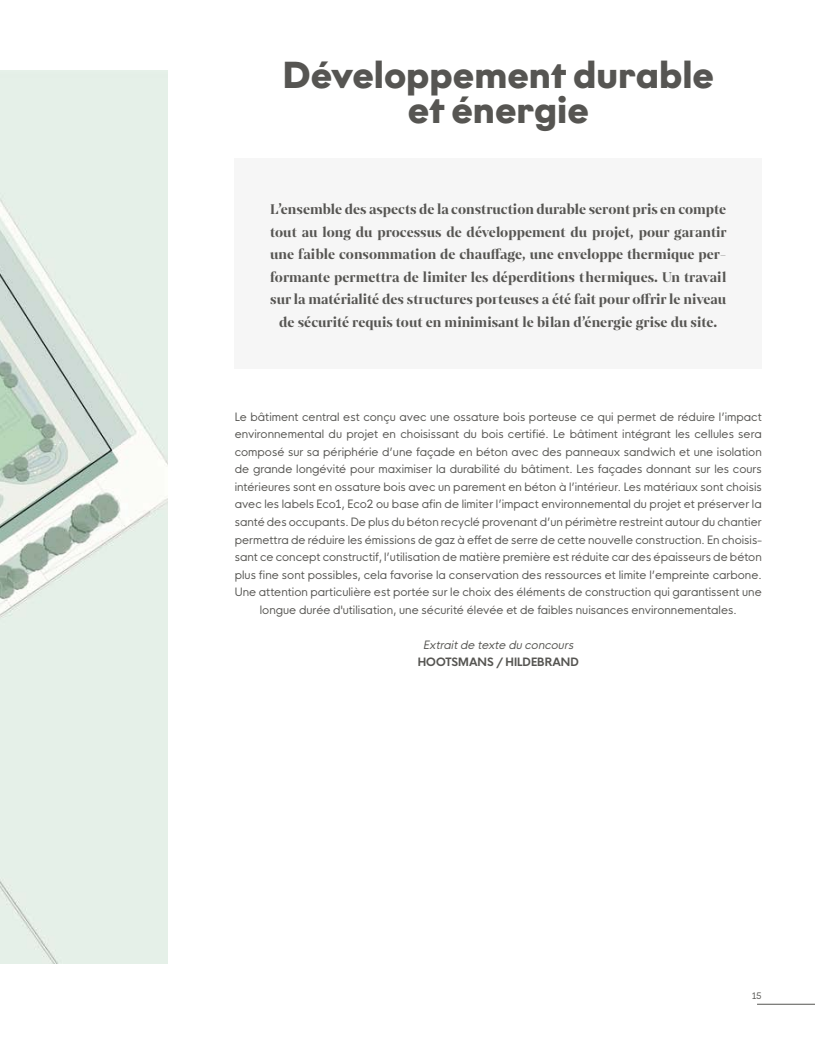
<style>
.page{position:relative;width:815px;height:1053px;background:#fff}
.page>*{position:absolute;margin:0;border:0;box-sizing:border-box;transform-origin:0 0}
.t1{font:700 37.5px/35px "Graphit";color:#565552;text-align:center}
.t2{font:700 15px/22.5px "Mixta Pro";color:#565552;text-align:center}
.t3{font:11.25px/17.5px "HK Nova";color:#565552;text-align:center}
.t4{font:italic 11.25px "HK Nova";color:#565552}
.t5{font:700 11.25px "HK Nova";color:#565552}
.t6{font:8.75px "HK Nova";color:#565552}
</style>
<div class="page">
<hr style="left:757px;top:1003px;width:58px;height:1px;background:#565552">
<img style="left:0;top:71px;width:168px;height:892px">
<div style="left:235px;top:158px;width:527px;height:210px;background:#f6f6f6"></div>
<h1 class="t1" style="left:283px;top:56px;width:433px">Développement durable et énergie</h1>
<p class="t2" style="left:270px;top:198px;width:458px">L’ensemble des aspects de la construction durable seront pris en compte tout au long du processus de développement du projet, pour garantir une faible consommation de chauffage, une enveloppe thermique per&shy;formante permettra de limiter les déperditions thermiques. Un travail sur la matérialité des structures porteuses a été fait pour offrir le niveau de sécurité requis tout en minimisant le bilan d’énergie grise du site.</p>
<p class="t3" style="left:235px;top:406px;width:529px">Le bâtiment central est conçu avec une ossature bois porteuse ce qui permet de réduire l’impact environnemental du projet en choisissant du bois certifié. Le bâtiment intégrant les cellules sera composé sur sa périphérie d’une façade en béton avec des panneaux sandwich et une isolation de grande longévité pour maximiser la durabilité du bâtiment. Les façades donnant sur les cours intérieures sont en ossature bois avec un parement en béton à l’intérieur. Les matériaux sont choisis avec les labels Eco1, Eco2 ou base afin de limiter l’impact environnemental du projet et préserver la santé des occupants. De plus du béton recyclé provenant d’un périmètre restreint autour du chantier permettra de réduire les émissions de gaz à effet de serre de cette nouvelle construction. En choisis&shy;sant ce concept constructif, l’utilisation de matière première est réduite car des épaisseurs de béton plus fine sont possibles, cela favorise la conservation des ressources et limite l’empreinte carbone.<br>Une attention particulière est portée sur le choix des éléments de construction qui garantissent une longue durée d'utilisation, une sécurité élevée et de faibles nuisances environnementales.</p>
<p class="t4" style="left:423px;top:634px;width:155px">Extraitde texte du concours</p>
<p class="t5" style="left:418px;top:652px;width:163px">HOOTSMANS / HILDEBRAND</p>
<p class="t6" style="left:752px;top:987px;width:11px">15</p>
</div>
